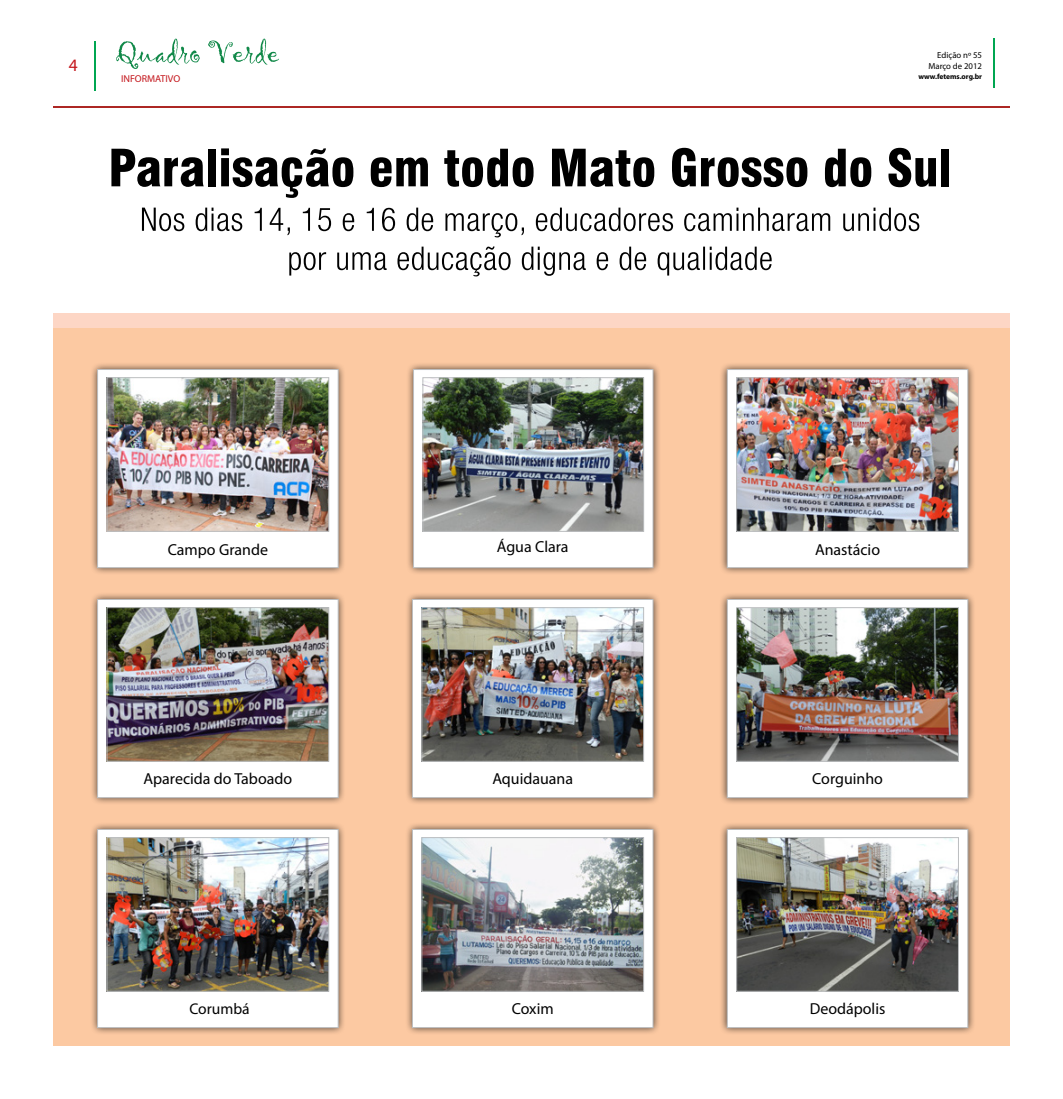
<style>
.page{position:relative;width:1063px;height:1099px;background:#fff}
.page>*{position:absolute;margin:0;border:0;box-sizing:border-box;transform-origin:0 0}
.t1{font:900 condensed 50px "Swiss 721 BT";color:#000}
.t2{font:17.5px "Myriad Pro";color:#c4161c}
.t3{font:16px "Myriad Pro";color:#000}
.t4{font:15.5px "Myriad Pro";color:#000}
.t5{font:10px "Myriad Pro";color:#c4161c}
.t6{font:8.75px "Myriad Pro";color:#000}
.t7{font:700 7.5px "Myriad Pro";letter-spacing:-.005em;color:#000}
</style>
<div class="page">
<hr style="left:94px;top:41px;width:1px;height:50px;background:#00a651">
<svg style="left:116px;top:39px;width:163px;height:30px"></svg>
<hr style="left:994px;top:38px;width:1px;height:50px;background:#00a651">
<hr style="left:53px;top:106px;width:957px;height:2px;background:#ad2724">
<div style="left:53px;top:328px;width:957px;height:717px;background:#fcc9a2"></div>
<div style="left:53px;top:314px;width:957px;height:14px;background:#fdd6c5"></div>
<svg style="left:289px;top:246px;width:483px;height:30px"></svg>
<svg style="left:142px;top:207px;width:777px;height:30px"></svg>
<div style="left:720px;top:362px;width:256px;height:213px;background:#000;opacity:.75"></div>
<div style="left:727px;top:369px;width:241px;height:199px;background:#fff;border:1px solid #bcbec0"></div>
<img style="left:738px;top:379px;width:219px;height:150px">
<div style="left:736px;top:377px;width:223px;height:154px;border:1px solid #bcbec0"></div>
<div style="left:90px;top:592px;width:256px;height:213px;background:#000;opacity:.75"></div>
<div style="left:97px;top:599px;width:241px;height:198px;background:#fff;border:1px solid #bcbec0"></div>
<img style="left:109px;top:609px;width:218px;height:150px">
<div style="left:107px;top:607px;width:222px;height:154px;border:1px solid #bcbec0"></div>
<div style="left:405px;top:592px;width:256px;height:213px;background:#000;opacity:.75"></div>
<div style="left:412px;top:599px;width:241px;height:198px;background:#fff;border:1px solid #bcbec0"></div>
<img style="left:424px;top:609px;width:218px;height:150px">
<div style="left:422px;top:607px;width:222px;height:154px;border:1px solid #bcbec0"></div>
<div style="left:406px;top:362px;width:255px;height:213px;background:#000;opacity:.75"></div>
<div style="left:413px;top:369px;width:240px;height:199px;background:#fff;border:1px solid #bcbec0"></div>
<img style="left:425px;top:379px;width:217px;height:150px">
<div style="left:423px;top:377px;width:221px;height:154px;border:1px solid #bcbec0"></div>
<div style="left:720px;top:592px;width:256px;height:213px;background:#000;opacity:.75"></div>
<div style="left:727px;top:599px;width:241px;height:198px;background:#fff;border:1px solid #bcbec0"></div>
<img style="left:738px;top:609px;width:219px;height:150px">
<div style="left:736px;top:607px;width:223px;height:154px;border:1px solid #bcbec0"></div>
<div style="left:90px;top:821px;width:256px;height:214px;background:#000;opacity:.75"></div>
<div style="left:97px;top:829px;width:241px;height:198px;background:#fff;border:1px solid #bcbec0"></div>
<img style="left:109px;top:839px;width:218px;height:150px">
<div style="left:107px;top:837px;width:222px;height:154px;border:1px solid #bcbec0"></div>
<div style="left:405px;top:821px;width:256px;height:214px;background:#000;opacity:.75"></div>
<div style="left:412px;top:829px;width:241px;height:198px;background:#fff;border:1px solid #bcbec0"></div>
<img style="left:424px;top:839px;width:218px;height:150px">
<div style="left:422px;top:837px;width:222px;height:154px;border:1px solid #bcbec0"></div>
<div style="left:720px;top:821px;width:256px;height:214px;background:#000;opacity:.75"></div>
<div style="left:727px;top:829px;width:241px;height:198px;background:#fff;border:1px solid #bcbec0"></div>
<img style="left:738px;top:839px;width:219px;height:150px">
<div style="left:736px;top:837px;width:223px;height:154px;border:1px solid #bcbec0"></div>
<div style="left:90px;top:362px;width:256px;height:213px;background:#000;opacity:.75"></div>
<div style="left:97px;top:369px;width:241px;height:199px;background:#fff;border:1px solid #bcbec0"></div>
<img style="left:109px;top:379px;width:218px;height:150px">
<div style="left:107px;top:377px;width:222px;height:154px;border:1px solid #bcbec0"></div>
<p class="t2" style="left:69px;top:54px;width:10px">4</p>
<p class="t5" style="left:121px;top:73px;width:61px">INFORMATIVO</p>
<p class="t6" style="left:937px;top:50px;width:46px">Edição nº 55</p>
<p class="t6" style="left:928px;top:61px;width:55px">Março de 2012</p>
<p class="t7" style="left:918px;top:72px;width:65px">www.fetems.org.br</p>
<h1 class="t1" style="left:108px;top:138px;width:845px">Paralisação em todo Mato Grosso do Sul</h1>
<p class="t3" style="left:168px;top:539px;width:102px">Campo Grande</p>
<p class="t3" style="left:497px;top:536px;width:73px">Água Clara</p>
<p class="t3" style="left:815px;top:539px;width:67px">Anastácio</p>
<p class="t3" style="left:144px;top:769px;width:150px">Aparecida do Taboado</p>
<p class="t3" style="left:492px;top:769px;width:82px">Aquidauana</p>
<p class="t3" style="left:812px;top:769px;width:72px">Corguinho</p>
<p class="t4" style="left:189px;top:999px;width:62px">Corumbá</p>
<p class="t3" style="left:512px;top:999px;width:44px">Coxim</p>
<p class="t3" style="left:810px;top:999px;width:77px">Deodápolis</p>
</div>
